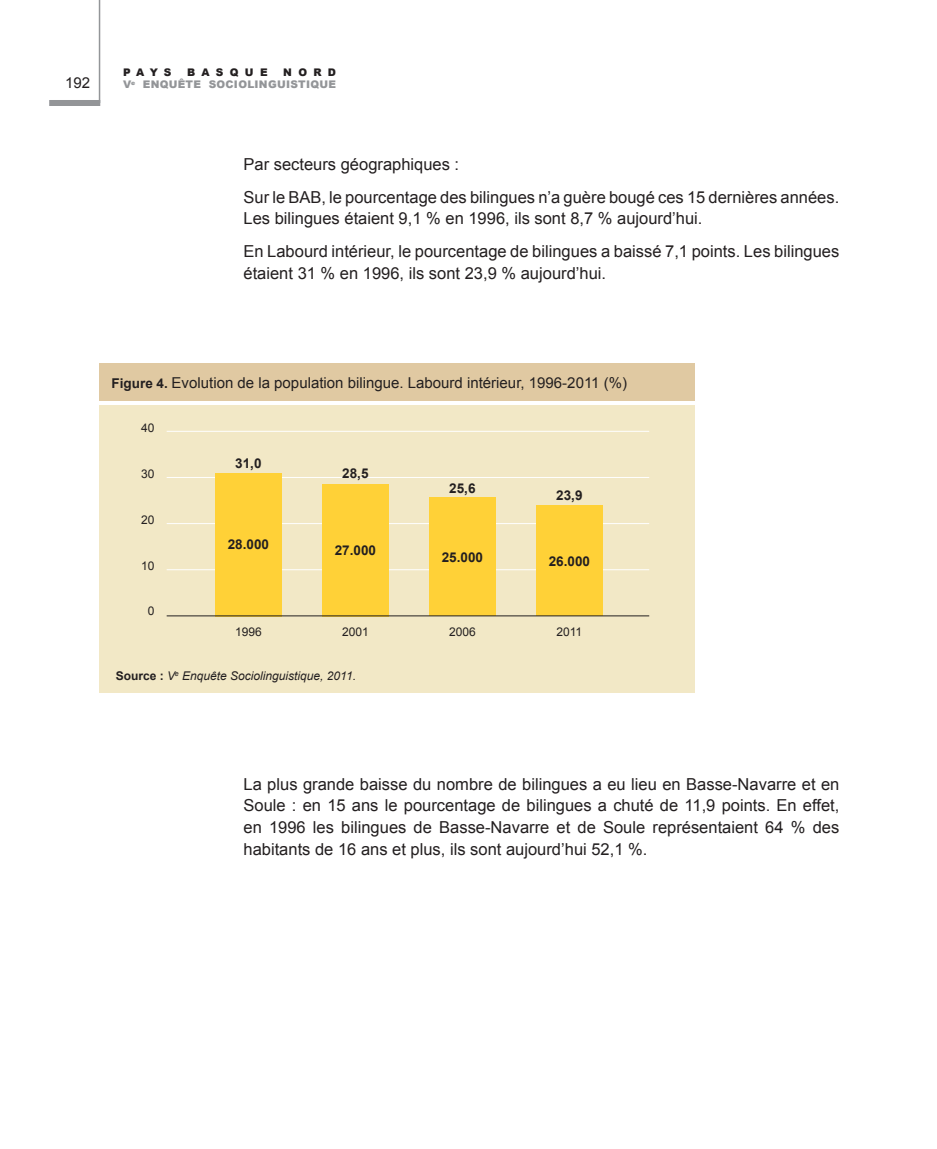
<style>
.page{position:relative;width:937px;height:1149px;background:#fff}
.page>*{position:absolute;margin:0;border:0;box-sizing:border-box;transform-origin:0 0}
.Normala{font:16.5px/21.8px "Arial";color:#231f20}
.TablaTit{font:15px "Arial";color:#231f20}
.t1{font:700 13.5px "Arial";color:#231f20}
.TablaIturria{font:italic 12px "Arial";color:#231f20}
.t2{font:12px "Arial";color:#231f20}
.t3{font:900 10.5px/12.6px "Arial";letter-spacing:.025em;color:#939598;text-align:right}
.t4{font:900 10.5px "Arial";letter-spacing:.59em;color:#231f20}
.s1{color:#231f20}
.s2{font-weight:700;font-size:13.5px}
.s3{font-weight:700;font-style:normal}
</style>
<div class="page">
<hr style="left:99px;top:0;width:1px;height:103px;background:#939598">
<div style="left:49px;top:100px;width:51px;height:6px;background:#939598"></div>
<div style="left:99px;top:405px;width:595px;height:287px;background:#f2e8c6"></div>
<div style="left:99px;top:363px;width:595px;height:38px;background:#e0c9a2"></div>
<hr style="left:167px;top:477px;width:482px;height:1px;background:#fff">
<hr style="left:167px;top:523px;width:482px;height:1px;background:#fff">
<hr style="left:167px;top:431px;width:482px;height:1px;background:#fff">
<hr style="left:167px;top:569px;width:482px;height:1px;background:#fff">
<div style="left:215px;top:473px;width:66px;height:143px;background:#ffd137"></div>
<div style="left:322px;top:484px;width:66px;height:132px;background:#ffd137"></div>
<div style="left:429px;top:497px;width:66px;height:119px;background:#ffd137"></div>
<div style="left:535px;top:505px;width:67px;height:111px;background:#ffd137"></div>
<hr style="left:167px;top:615px;width:482px;height:1px;background:#231f20">
<p class="TablaTit" style="left:65px;top:73px;width:27px">192</p>
<p class="t3" style="left:123px;top:65px;width:214px"><span class="s1">NORD<br></span>V<sup>e</sup> ENQUÊTE SOCIOLINGUISTIQUE</p>
<p class="t4" style="left:123px;top:64px;width:50px">PAYS</p>
<p class="t4" style="left:187px;top:64px;width:82px">BASQUE</p>
<p class="Normala" style="left:243px;top:154px;width:217px">Par secteurs géographiques :</p>
<p class="Normala" style="left:243px;top:186px;width:597px">Sur le BAB, le pourcentage des bilingues n’a guère bougé ces 15 dernières années.<br>Les bilingues étaient 9,1 % en 1996, ils sont 8,7 % aujourd’hui.</p>
<p class="Normala" style="left:243px;top:240px;width:597px">En Labourd intérieur, le pourcentage de bilingues a baissé 7,1 points. Les bilingues étaient 31 % en 1996, ils sont 23,9 % aujourd’hui.</p>
<p class="TablaTit" style="left:111px;top:372px;width:517px"><span class="s2">Figure 4.</span> Evolution de la population bilingue. Labourd intérieur, 1996-2011 (%)</p>
<p class="t2" style="left:141px;top:420px;width:15px">40</p>
<p class="t2" style="left:141px;top:466px;width:15px">30</p>
<p class="t2" style="left:141px;top:511px;width:15px">20</p>
<p class="t2" style="left:141px;top:557px;width:15px">10</p>
<p class="t2" style="left:148px;top:603px;width:8px">0</p>
<p class="t1" style="left:235px;top:454px;width:28px">31,0</p>
<p class="t1" style="left:227px;top:535px;width:43px">28.000</p>
<p class="t2" style="left:235px;top:624px;width:28px">1996</p>
<p class="t1" style="left:342px;top:465px;width:28px">28,5</p>
<p class="t1" style="left:334px;top:541px;width:43px">27.000</p>
<p class="t2" style="left:342px;top:624px;width:28px">2001</p>
<p class="TablaIturria" style="left:116px;top:668px;width:242px"><span class="s3">Source :</span> V<sup>e</sup> Enquête Sociolinguistique, 2011.</p>
<p class="t1" style="left:449px;top:479px;width:28px">25,6</p>
<p class="t1" style="left:441px;top:548px;width:43px">25.000</p>
<p class="t2" style="left:449px;top:624px;width:28px">2006</p>
<p class="t1" style="left:556px;top:486px;width:28px">23,9</p>
<p class="t1" style="left:548px;top:552px;width:43px">26.000</p>
<p class="t2" style="left:556px;top:624px;width:27px">2011</p>
<p class="Normala" style="left:243px;top:773px;width:597px;text-align:justify">La plus grande baisse du nombre de bilingues a eu lieu en Basse-Navarre et en Soule : en 15 ans le pourcentage de bilingues a chuté de 11,9 points. En effet, en 1996 les bilingues de Basse-Navarre et de Soule représentaient 64 % des habitants de 16 ans et plus, ils sont aujourd’hui 52,1 %.</p>
</div>
